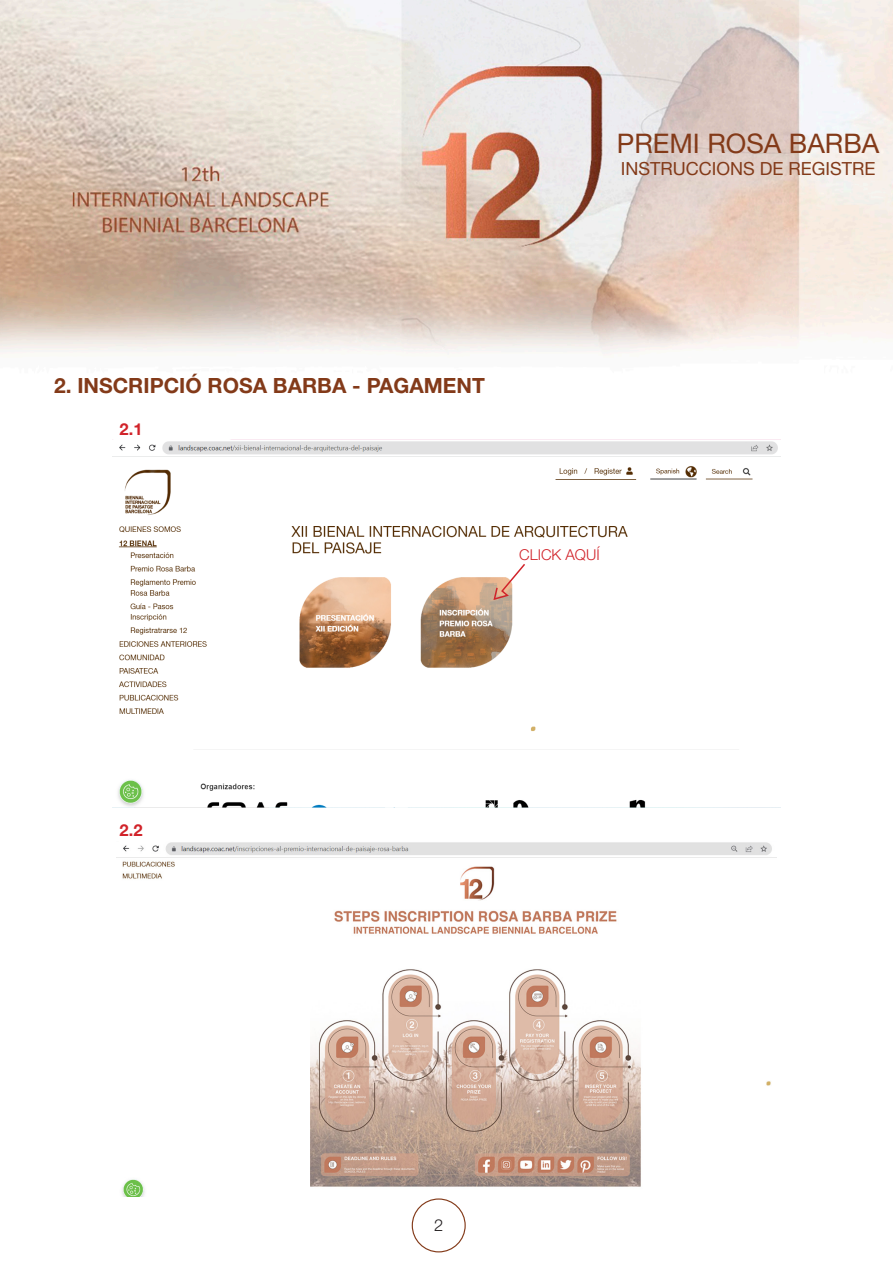
<style>
.page{position:relative;width:893px;height:1263px;background:#fff}
.page>*{position:absolute;margin:0;border:0;box-sizing:border-box;transform-origin:0 0}
.t1{font:27px "Helvetica Neue";color:#833a19}
.t2{font:700 21px "Helvetica Neue";color:#833a19}
.t3{font:18px "Helvetica Neue";color:#833a19}
.t4{font:700 16.5px "Helvetica Neue";color:#d1232a}
.t5{font:300 16.5px "Helvetica Neue";color:#231f20}
.t6{font:300 15px "Helvetica Neue";color:#d1232a}
</style>
<div class="page">
<img style="left:0;top:0;width:893px;height:352px">
<div style="left:412px;top:1198px;width:54px;height:54px;border:1px solid #833a19;border-radius:50%"></div>
<img style="left:116px;top:842px;width:661px;height:354px">
<img style="left:113px;top:441px;width:667px;height:366px">
<svg style="left:492px;top:562px;width:35px;height:39px"></svg>
<p class="t1" style="left:617px;top:127px;width:264px">PREMI ROSA BARBA</p>
<p class="t3" style="left:621px;top:157px;width:256px">INSTRUCCIONS DE REGISTRE</p>
<p class="t2" style="left:54px;top:372px;width:432px">2. INSCRIPCIÓ ROSA BARBA - PAGAMENT</p>
<p class="t4" style="left:120px;top:419px;width:24px">2.1</p>
<p class="t6" style="left:519px;top:545px;width:82px">CLICK AQUÍ</p>
<p class="t4" style="left:120px;top:820px;width:24px">2.2</p>
<p class="t5" style="left:434px;top:1215px;width:11px">2</p>
</div>
